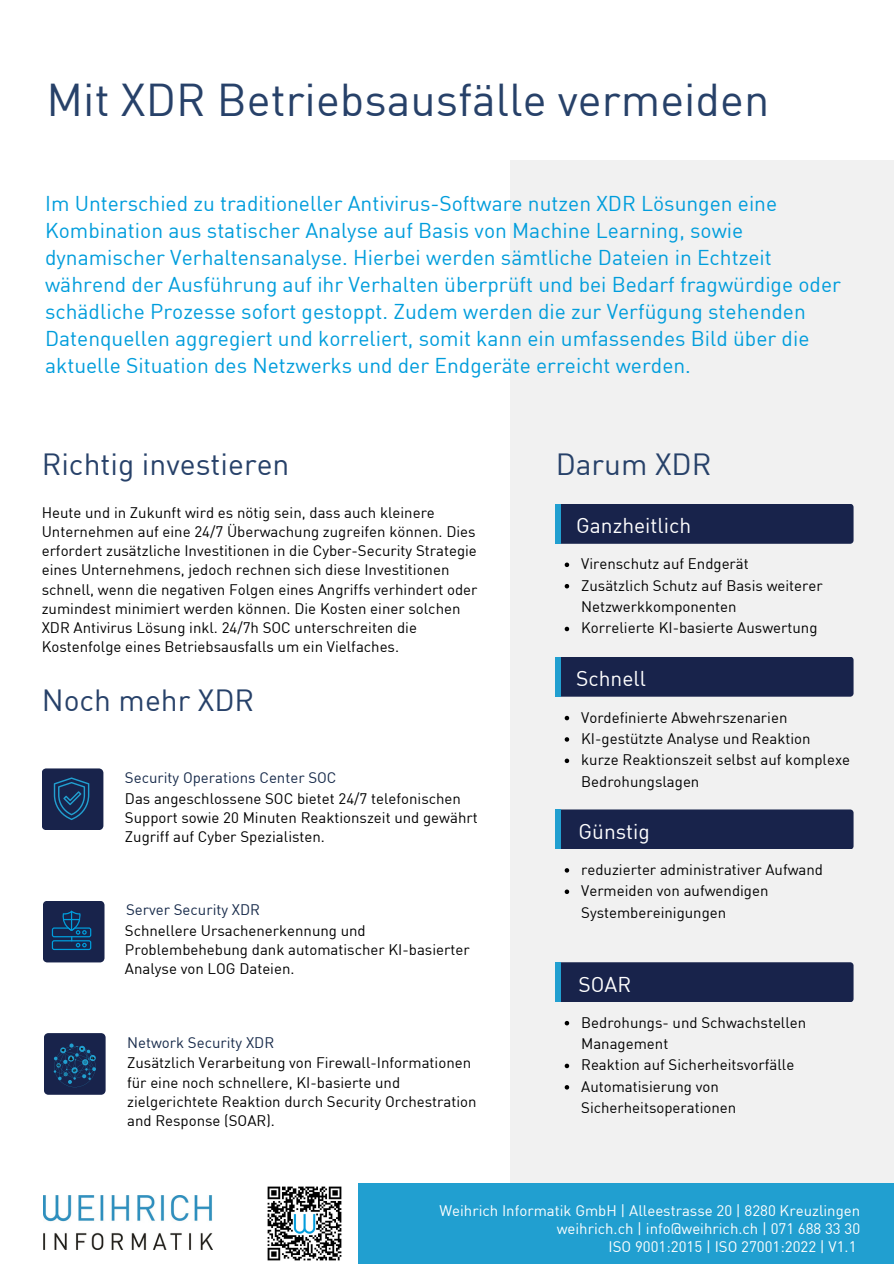
<style>
.page{position:relative;width:894px;height:1264px;background:#fff}
.page>*{position:absolute;margin:0;border:0;box-sizing:border-box;transform-origin:0 0}
.t1{font:45px "DIN";color:#274169}
.t2{font:30px "DIN";color:#274169}
.t3{font:21px/27px "DIN";color:#009ddc}
.t4{font:21px "DIN";color:#fff}
.t5{font:15px/19.2px "DIN";color:#000}
.t6{font:15px "DIN";color:#fff}
.t7{font:15px "DIN";color:#182b4b}
</style>
<div class="page">
<div style="left:510px;top:160px;width:383px;height:1103px;background:#f1f1f1"></div>
<div style="left:555px;top:962px;width:298px;height:40px;background:#18234b;border-radius:3px"></div>
<div style="left:555px;top:962px;width:6px;height:40px;background:#219fd0"></div>
<div style="left:555px;top:809px;width:298px;height:40px;background:#18234b;border-radius:3px"></div>
<div style="left:555px;top:809px;width:6px;height:40px;background:#219fd0"></div>
<div style="left:555px;top:656px;width:298px;height:40px;background:#18234b;border-radius:3px"></div>
<div style="left:555px;top:656px;width:6px;height:40px;background:#219fd0"></div>
<div style="left:555px;top:504px;width:298px;height:40px;background:#18234b;border-radius:3px"></div>
<div style="left:555px;top:504px;width:6px;height:40px;background:#219fd0"></div>
<svg style="left:42px;top:768px;width:61px;height:62px;background:#1b3159"></svg>
<svg style="left:44px;top:1033px;width:62px;height:61px;background:#1b3159"></svg>
<div style="left:358px;top:1183px;width:535px;height:80px;background:#219fd0"></div>
<img style="left:44px;top:1195px;width:169px;height:54px">
<img style="left:267px;top:1186px;width:75px;height:75px">
<svg style="left:43px;top:901px;width:61px;height:61px;background:#162f5a"></svg>
<svg style="left:564px;top:1021px;width:5px;height:4px"></svg>
<svg style="left:564px;top:1063px;width:5px;height:5px"></svg>
<svg style="left:564px;top:1085px;width:5px;height:4px"></svg>
<svg style="left:564px;top:868px;width:5px;height:4px"></svg>
<svg style="left:564px;top:889px;width:5px;height:5px"></svg>
<svg style="left:564px;top:562px;width:5px;height:5px"></svg>
<svg style="left:564px;top:584px;width:5px;height:4px"></svg>
<svg style="left:564px;top:626px;width:5px;height:5px"></svg>
<svg style="left:564px;top:715px;width:5px;height:5px"></svg>
<svg style="left:564px;top:737px;width:5px;height:4px"></svg>
<svg style="left:564px;top:758px;width:5px;height:5px"></svg>
<p class="t1" style="left:47px;top:72px;width:724px">Mit XDR Betriebsausfälle vermeiden</p>
<p class="t3" style="left:45px;top:189px;width:797px">Im Unterschied zu traditioneller Antivirus-Software nutzen XDR Lösungen eine Kombination aus statischer Analyse auf Basis von Machine Learning, sowie dynamischer Verhaltensanalyse. Hierbei werden sämtliche Dateien in Echtzeit während der Ausführung auf ihr Verhalten überprüft und bei Bedarf fragwürdige oder schädliche Prozesse sofort gestoppt. Zudem werden die zur Verfügung stehenden Datenquellen aggregiert und korreliert, somit kann ein umfassendes Bild über die aktuelle Situation des Netzwerks und der Endgeräte erreicht werden.</p>
<p class="t2" style="left:42px;top:445px;width:249px">Richtig investieren</p>
<p class="t5" style="left:42px;top:502px;width:437px">Heute und in Zukunft wird es nötig sein, dass auch kleinere Unternehmen auf eine 24/7 Überwachung zugreifen können. Dies erfordert zusätzliche Investitionen in die Cyber-Security Strategie eines Unternehmens, jedoch rechnen sich diese Investitionen schnell, wenn die negativen Folgen eines Angriffs verhindert oder zumindest minimiert werden können. Die Kosten einer solchen XDR Antivirus Lösung inkl. 24/7h SOC unterschreiten die Kostenfolge eines Betriebsausfalls um ein Vielfaches.</p>
<p class="t2" style="left:42px;top:681px;width:214px">Noch mehr XDR</p>
<h2 class="t7" style="left:125px;top:768px;width:213px">Security Operations Center SOC</h2>
<p class="t5" style="left:125px;top:788px;width:354px">Das angeschlossene SOC bietet 24/7 telefonischen<br>Support sowie 20 Minuten Reaktionszeit und gewährt<br>Zugriff auf Cyber Spezialisten.</p>
<h2 class="t7" style="left:126px;top:900px;width:136px">Server Security XDR</h2>
<h4 class="t5" style="left:125px;top:920px;width:346px">Schnellere Ursachenerkennung und<br>Problembehebung dank automatischer KI-basierter<br>Analyse von LOG Dateien.</h4>
<p class="t7" style="left:127px;top:1032px;width:149px">Network Security XDR</p>
<p class="t5" style="left:127px;top:1052px;width:351px">Zusätzlich Verarbeitung von Firewall-Informationen für eine noch schnellere, KI-basierte und zielgerichtete Reaktion durch Security Orchestration and Response (SOAR).</p>
<p class="t2" style="left:555px;top:445px;width:157px">Darum XDR</p>
<h3 class="t4" style="left:576px;top:512px;width:116px">Ganzheitlich</h3>
<h4 class="t5" style="left:581px;top:554px;width:169px">Virenschutz auf Endgerät</h4>
<p class="t5" style="left:581px;top:574px;width:243px;line-height:21.3px">Zusätzlich Schutz auf Basis weiterer<br>Netzwerkkomponenten</p>
<p class="t5" style="left:581px;top:618px;width:238px">Korrelierte KI-basierte Auswertung</p>
<p class="t4" style="left:576px;top:665px;width:71px">Schnell</p>
<p class="t5" style="left:581px;top:707px;width:208px">Vordefinierte Abwehrszenarien</p>
<p class="t5" style="left:581px;top:728px;width:231px">KI-gestützte Analyse und Reaktion</p>
<p class="t5" style="left:581px;top:748px;width:270px;line-height:21.3px">kurze Reaktionszeit selbst auf komplexe<br>Bedrohungslagen</p>
<p class="t4" style="left:578px;top:818px;width:73px">Günstig</p>
<h4 class="t5" style="left:581px;top:859px;width:243px">reduzierter administrativer Aufwand</h4>
<p class="t5" style="left:581px;top:879px;width:189px;line-height:21.3px">Vermeiden von aufwendigen<br>Systembereinigungen</p>
<p class="t4" style="left:578px;top:971px;width:54px">SOAR</p>
<h4 class="t5" style="left:581px;top:1011px;width:226px;line-height:21.3px">Bedrohungs- und Schwachstellen<br>Management</h4>
<p class="t5" style="left:581px;top:1054px;width:214px">Reaktion auf Sicherheitsvorfälle</p>
<p class="t5" style="left:581px;top:1075px;width:157px;line-height:21.3px">Automatisierung von<br>Sicherheitsoperationen</p>
<p class="t6" style="left:439px;top:1200px;width:422px">Weihrich Informatik GmbH | Alleestrasse 20 | 8280 Kreuzlingen</p>
<p class="t6" style="left:556px;top:1218px;width:305px">weihrich.ch | info@weihrich.ch | 071 688 33 30</p>
<p class="t6" style="left:608px;top:1236px;width:249px">ISO 9001:2015 | ISO 27001:2022 | V1.1</p>
</div>
